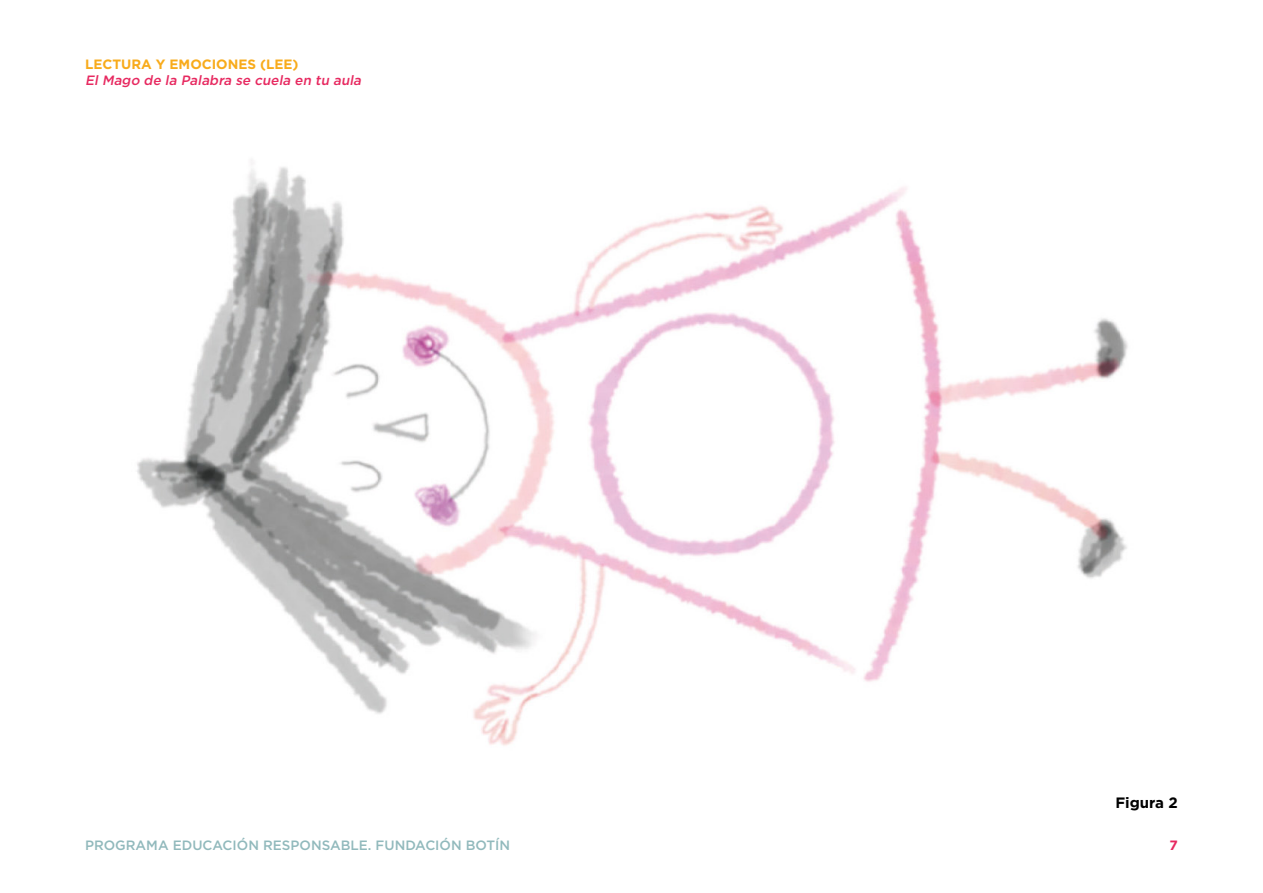
<style>
.page{position:relative;width:1263px;height:893px;background:#fff}
.page>*{position:absolute;margin:0;border:0;box-sizing:border-box;transform-origin:0 0}
.t1{font:700 15px "Gotham";color:#000}
.t2{font:500 13.5px "Gotham";color:#91b9bc}
.t3{font:italic 500 13.5px "Gotham";color:#e72960}
.t4{font:700 13.5px "Gotham";color:#f8ab1b}
.t5{font:700 13.5px "Gotham";color:#e72960}
</style>
<div class="page">
<img style="left:137px;top:160px;width:991px;height:586px">
<p class="t4" style="left:85px;top:56px;width:215px">LECTURA Y EMOCIONES (LEE)</p>
<p class="t3" style="left:85px;top:73px;width:280px">El Mago de la Palabra se cuela en tu aula</p>
<p class="t1" style="left:1115px;top:794px;width:64px">Figura 2</p>
<p class="t2" style="left:85px;top:838px;width:427px">PROGRAMA EDUCACIÓN RESPONSABLE. FUNDACIÓN BOTÍN</p>
<p class="t5" style="left:1169px;top:838px;width:10px">7</p>
</div>
